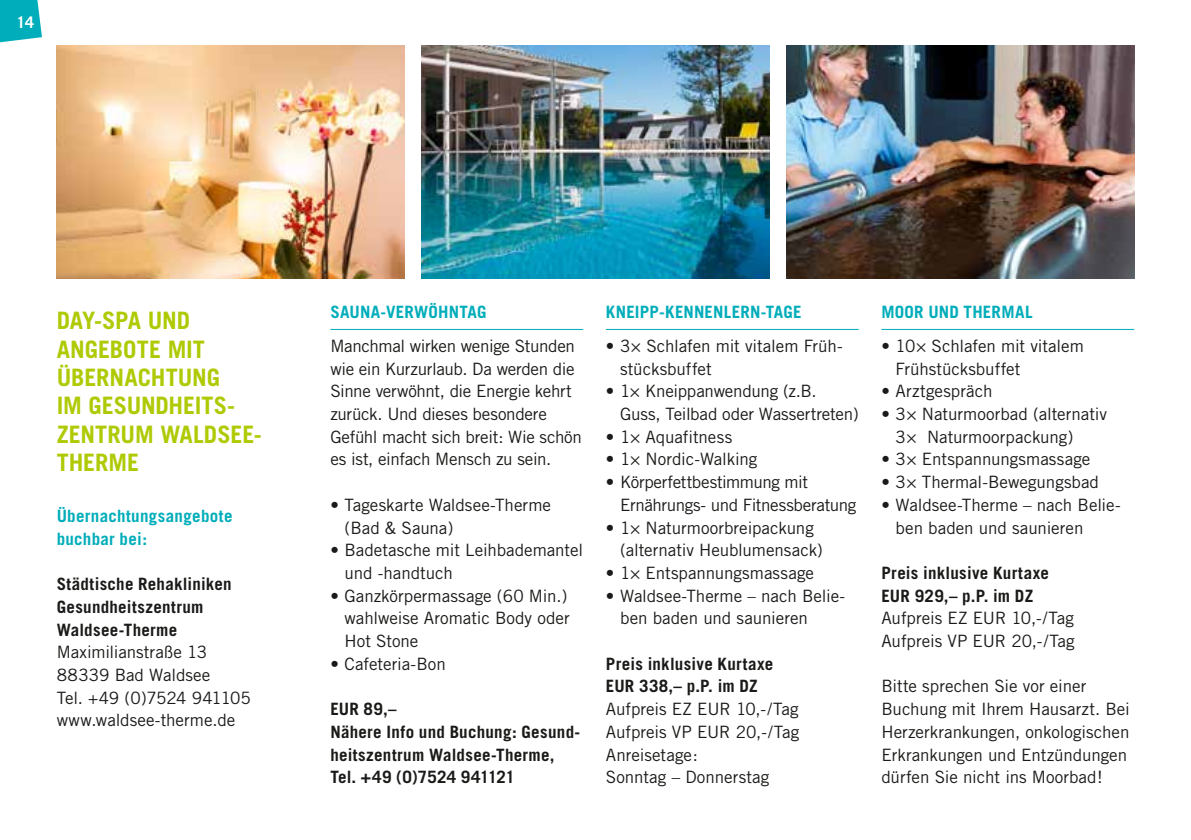
<style>
.page{position:relative;width:1191px;height:840px;background:#fff}
.page>*{position:absolute;margin:0;border:0;box-sizing:border-box;transform-origin:0 0}
.t1{font:700 24px/28.4px "Trade Gothic";letter-spacing:-.005em;color:#afca05}
.t2{font:17px/22.6px "Trade Gothic";letter-spacing:-.005em;color:#1a1a18}
.t3{font:700 17px/22.6px "Trade Gothic";letter-spacing:.015em;color:#1a1a18}
.t4{font:700 17px/22.6px "Trade Gothic";letter-spacing:.015em;color:#00adba}
.t5{font:700 16px "Trade Gothic";color:#fff}
</style>
<div class="page">
<hr style="left:330px;top:329px;width:253px;height:1px;background:#00adba">
<hr style="left:606px;top:329px;width:252px;height:1px;background:#00adba">
<hr style="left:881px;top:329px;width:253px;height:1px;background:#00adba">
<img style="left:57px;top:45px;width:347px;height:233px">
<img style="left:421px;top:45px;width:348px;height:233px">
<img style="left:786px;top:45px;width:348px;height:233px">
<svg style="left:0;top:0;width:42px;height:43px;background:#1fb7c2"></svg>
<p class="t5" style="left:17px;top:13px;width:19px">14</p>
<h1 class="t1" style="left:57px;top:306px;width:207px">DAY-SPA UND<br>ANGEBOTE MIT<br>ÜBERNACHTUNG<br>IM GESUNDHEITS-<br>ZENTRUM WALDSEE-<br>THERME</h1>
<p class="t4" style="left:57px;top:504px;width:177px">Übernachtungsangebote buchbar bei:</p>
<p class="t3" style="left:57px;top:572px;width:176px">Städtische Rehakliniken<br>Gesundheitszentrum<br>Waldsee-Therme</p>
<p class="t2" style="left:57px;top:640px;width:196px">Maximilianstraße 13<br>88339 Bad Waldsee<br>Tel. +49 (0)7524 941105 www.waldsee-therme.de</p>
<p class="t4" style="left:330px;top:300px;width:158px">SAUNA-VERWÖHNTAG</p>
<p class="t2" style="left:330px;top:334px;width:253px">Manchmal wirken wenige Stunden wie ein Kurzurlaub. Da werden die<br>Sinne verwöhnt, die Energie kehrt zurück. Und dieses besondere<br>Gefühl macht sich breit: Wie schön es ist, einfach Mensch zu sein.</p>
<p class="t2" style="left:344px;top:493px;width:208px;text-indent:-14px">• Tageskarte Waldsee-Therme (Bad &amp; Sauna)</p>
<p class="t2" style="left:344px;top:538px;width:240px;text-indent:-14px">• Badetasche mit Leihbademantel und -handtuch</p>
<p class="t2" style="left:344px;top:583px;width:227px;text-indent:-14px">• Ganzkörpermassage (60 Min.) wahlweise Aromatic Body oder<br>Hot Stone</p>
<p class="t2" style="left:330px;top:651px;width:117px">• Cafeteria-Bon</p>
<p class="t3" style="left:330px;top:697px;width:251px">EUR 89,–<br>Nähere Info und Buchung: Gesund&shy;heitszentrum Waldsee-Therme,<br>Tel. +49 (0)7524 941121</p>
<p class="t4" style="left:606px;top:300px;width:197px">KNEIPP-KENNENLERN-TAGE</p>
<p class="t2" style="left:620px;top:334px;width:224px;text-indent:-14px">• 3× Schlafen mit vitalem Früh&shy;stücksbuffet</p>
<p class="t2" style="left:620px;top:379px;width:240px;text-indent:-14px">• 1× Kneippanwendung (z.B.<br>Guss, Teilbad oder Wassertreten)</p>
<p class="t2" style="left:606px;top:425px;width:128px">• 1× Aquafitness</p>
<p class="t2" style="left:606px;top:447px;width:153px">• 1× Nordic-Walking</p>
<p class="t2" style="left:620px;top:470px;width:238px;text-indent:-14px">• Körperfettbestimmung mit<br>Ernährungs- und Fitnessberatung</p>
<p class="t2" style="left:620px;top:515px;width:204px;text-indent:-14px">• 1× Naturmoorbreipackung (alternativ Heublumensack)</p>
<p class="t2" style="left:606px;top:561px;width:210px">• 1× Entspannungsmassage</p>
<p class="t2" style="left:620px;top:583px;width:227px;text-indent:-14px">• Waldsee-Therme – nach Belie&shy;ben baden und saunieren</p>
<p class="t3" style="left:606px;top:651px;width:169px">Preis inklusive Kurtaxe<br>EUR 338,– p.P. im DZ</p>
<p class="t2" style="left:606px;top:697px;width:195px">Aufpreis EZ EUR 10,-/Tag<br>Aufpreis VP EUR 20,-/Tag<br>Anreisetage:<br>Sonntag – Donnerstag</p>
<p class="t4" style="left:881px;top:300px;width:153px">MOOR UND THERMAL</p>
<p class="t2" style="left:895px;top:334px;width:190px;text-indent:-14px">• 10× Schlafen mit vitalem<br>Frühstücksbuffet</p>
<p class="t2" style="left:881px;top:379px;width:113px">• Arztgespräch</p>
<p class="t2" style="left:895px;top:402px;width:213px;text-indent:-14px">• 3× Naturmoorbad (alternativ<br>3× Naturmoorpackung)</p>
<p class="t2" style="left:881px;top:447px;width:210px">• 3× Entspannungsmassage</p>
<p class="t2" style="left:881px;top:470px;width:219px">• 3× Thermal-Bewegungsbad</p>
<p class="t2" style="left:895px;top:493px;width:227px;text-indent:-14px">• Waldsee-Therme – nach Belie&shy;ben baden und saunieren</p>
<p class="t3" style="left:881px;top:561px;width:169px">Preis inklusive Kurtaxe<br>EUR 929,– p.P. im DZ</p>
<p class="t2" style="left:881px;top:606px;width:195px">Aufpreis EZ EUR 10,-/Tag<br>Aufpreis VP EUR 20,-/Tag</p>
<p class="t2" style="left:881px;top:674px;width:250px">Bitte sprechen Sie vor einer<br>Buchung mit Ihrem Hausarzt. Bei<br>Herzerkrankungen, onkologischen<br>Erkrankungen und Entzündungen dürfen Sie nicht ins Moorbad!</p>
</div>
